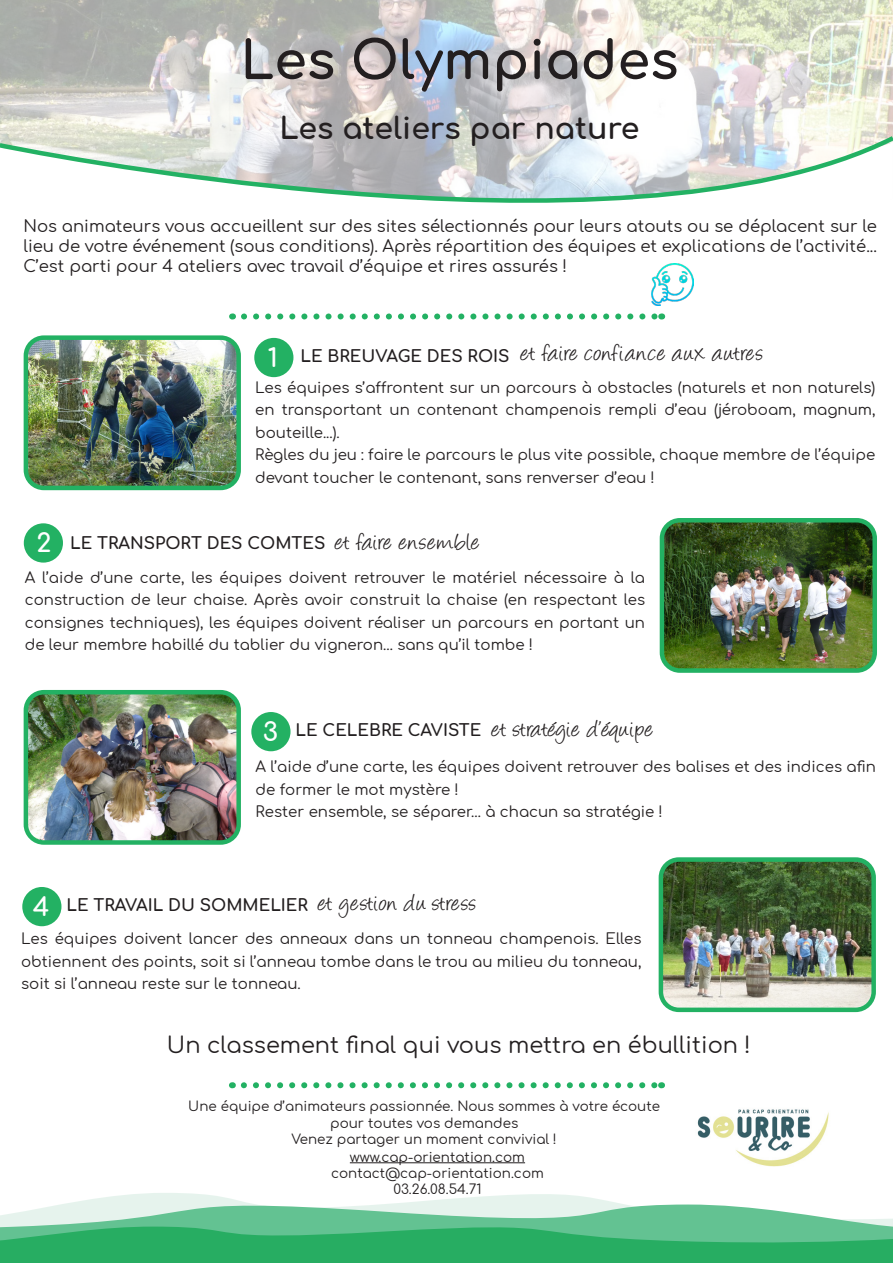
<style>
.page{position:relative;width:893px;height:1263px;background:#fff}
.page>*{position:absolute;margin:0;border:0;box-sizing:border-box;transform-origin:0 0}
.t1{font:700 52.5px "Comfortaa";color:#231f20}
.t2{font:700 30px "Comfortaa";color:#231f20}
.t3{font:27px "Angelina";letter-spacing:.03em;color:#231f20}
.t4{font:27px "Angelina";letter-spacing:.05em;color:#231f20}
.t5{font:700 25.5px "Comfortaa";color:#fff}
.t6{font:22.5px "Comfortaa";color:#231f20}
.t7{font:16.5px/19.8px "Comfortaa";color:#231f20;text-align:justify}
.t8{font:700 16.5px "Comfortaa";color:#231f20}
.t9{font:15px/22.5px "Comfortaa";color:#231f20;text-align:justify}
.t10{font:13.5px "Comfortaa";color:#231f20}
</style>
<div class="page">
<img style="left:0;top:0;width:893px;height:132px">
<svg style="left:0;top:132px;width:893px;height:132px"></svg>
<svg style="left:0;top:1194px;width:893px;height:26px"></svg>
<svg style="left:0;top:1220px;width:893px;height:43px;background:#3db473"></svg>
<div style="left:340px;top:212px;width:553px;height:39px;background:#fff"></div>
<svg style="left:244px;top:313px;width:411px;height:6px"></svg>
<img style="left:697px;top:1109px;width:132px;height:58px">
<hr style="left:350px;top:1162px;width:175px;height:1px;background:#231f20">
<img style="left:29px;top:340px;width:207px;height:145px">
<div style="left:24px;top:335px;width:217px;height:155px;border:4px solid #23b163;border-radius:18px"></div>
<img style="left:665px;top:523px;width:207px;height:145px">
<div style="left:660px;top:518px;width:217px;height:155px;border:4px solid #23b163;border-radius:18px"></div>
<img style="left:651px;top:264px;width:42px;height:41px">
<div style="left:254px;top:338px;width:39px;height:39px;background:#23b163;border-radius:50%"></div>
<div style="left:24px;top:523px;width:39px;height:40px;background:#23b163;border-radius:50%"></div>
<img style="left:29px;top:695px;width:207px;height:145px">
<div style="left:24px;top:690px;width:217px;height:155px;border:4px solid #23b163;border-radius:18px"></div>
<div style="left:251px;top:712px;width:40px;height:39px;background:#23b163;border-radius:50%"></div>
<img style="left:664px;top:862px;width:207px;height:145px">
<div style="left:659px;top:857px;width:217px;height:155px;border:4px solid #23b163;border-radius:18px"></div>
<div style="left:22px;top:887px;width:39px;height:39px;background:#23b163;border-radius:50%"></div>
<svg style="left:244px;top:1082px;width:411px;height:6px"></svg>
<p class="t1" style="left:240px;top:12px;width:440px">Les Olympiades</p>
<p class="t2" style="left:279px;top:100px;width:362px">Les ateliers par nature</p>
<p class="t7" style="left:23px;top:214px;width:855px">Nos animateurs vous accueillent sur des sites sélectionnés pour leurs atouts ou se déplacent sur le lieu de votre événement (sous conditions). Après répartition des équipes et explications de l’activité...<br>C’est parti pour 4 ateliers avec travail d’équipe et rires assurés !</p>
<p class="t5" style="left:268px;top:334px;width:12px">1</p>
<p class="t8" style="left:301px;top:340px;width:210px">LE BREUVAGE DES ROIS</p>
<p class="t4" style="left:521px;top:341px;width:244px">et faire confiance aux autres</p>
<p class="t9" style="left:255px;top:374px;width:622px">Les équipes s’affrontent sur un parcours à obstacles (naturels et non naturels) en transportant un contenant champenois rempli d’eau (jéroboam, magnum, bouteille...).</p>
<p class="t9" style="left:255px;top:441px;width:622px">Règles du jeu : faire le parcours le plus vite possible, chaque membre de l’équipe devant toucher le contenant, sans renverser d’eau !</p>
<p class="t5" style="left:36px;top:520px;width:16px">2</p>
<p class="t8" style="left:70px;top:528px;width:257px">LE TRANSPORT DES COMTES</p>
<p class="t3" style="left:335px;top:531px;width:146px">et faire ensemble</p>
<p class="t9" style="left:25px;top:564px;width:622px">A l’aide d’une carte, les équipes doivent retrouver le matériel nécessaire à la construction de leur chaise. Après avoir construit la chaise (en respectant les consignes techniques), les équipes doivent réaliser un parcours en portant un de leur membre habillé du tablier du vigneron... sans qu’il tombe !</p>
<p class="t3" style="left:492px;top:717px;width:163px">et stratégie d’équipe</p>
<p class="t5" style="left:263px;top:708px;width:17px">3</p>
<p class="t8" style="left:296px;top:714px;width:187px">LE CELEBRE CAVISTE</p>
<p class="t9" style="left:256px;top:753px;width:622px">A l’aide d’une carte, les équipes doivent retrouver des balises et des indices afin de former le mot mystère !</p>
<p class="t9" style="left:256px;top:798px;width:409px">Rester ensemble, se séparer... à chacun sa stratégie !</p>
<p class="t5" style="left:33px;top:883px;width:18px">4</p>
<p class="t8" style="left:67px;top:889px;width:243px">LE TRAVAIL DU SOMMELIER</p>
<p class="t3" style="left:318px;top:892px;width:159px">et gestion du stress</p>
<p class="t9" style="left:21px;top:926px;width:622px">Les équipes doivent lancer des anneaux dans un tonneau champenois. Elles obtiennent des points, soit si l’anneau tombe dans le trou au milieu du tonneau, soit si l’anneau reste sur le tonneau.</p>
<p class="t6" style="left:167px;top:1025px;width:585px">Un classement final qui vous mettra en ébullition !</p>
<p class="t10" style="left:188px;top:1094px;width:473px">Une équipe d’animateurs passionnée. Nous sommes à votre écoute</p>
<p class="t10" style="left:330px;top:1110px;width:190px">pour toutes vos demandes</p>
<p class="t10" style="left:292px;top:1127px;width:267px">Venez partager un moment convivial !</p>
<p class="t10" style="left:350px;top:1145px;width:177px">www.cap-orientation.com</p>
<p class="t10" style="left:331px;top:1161px;width:214px">contact@cap-orientation.com</p>
<p class="t10" style="left:393px;top:1177px;width:90px">03.26.08.54.71</p>
</div>
